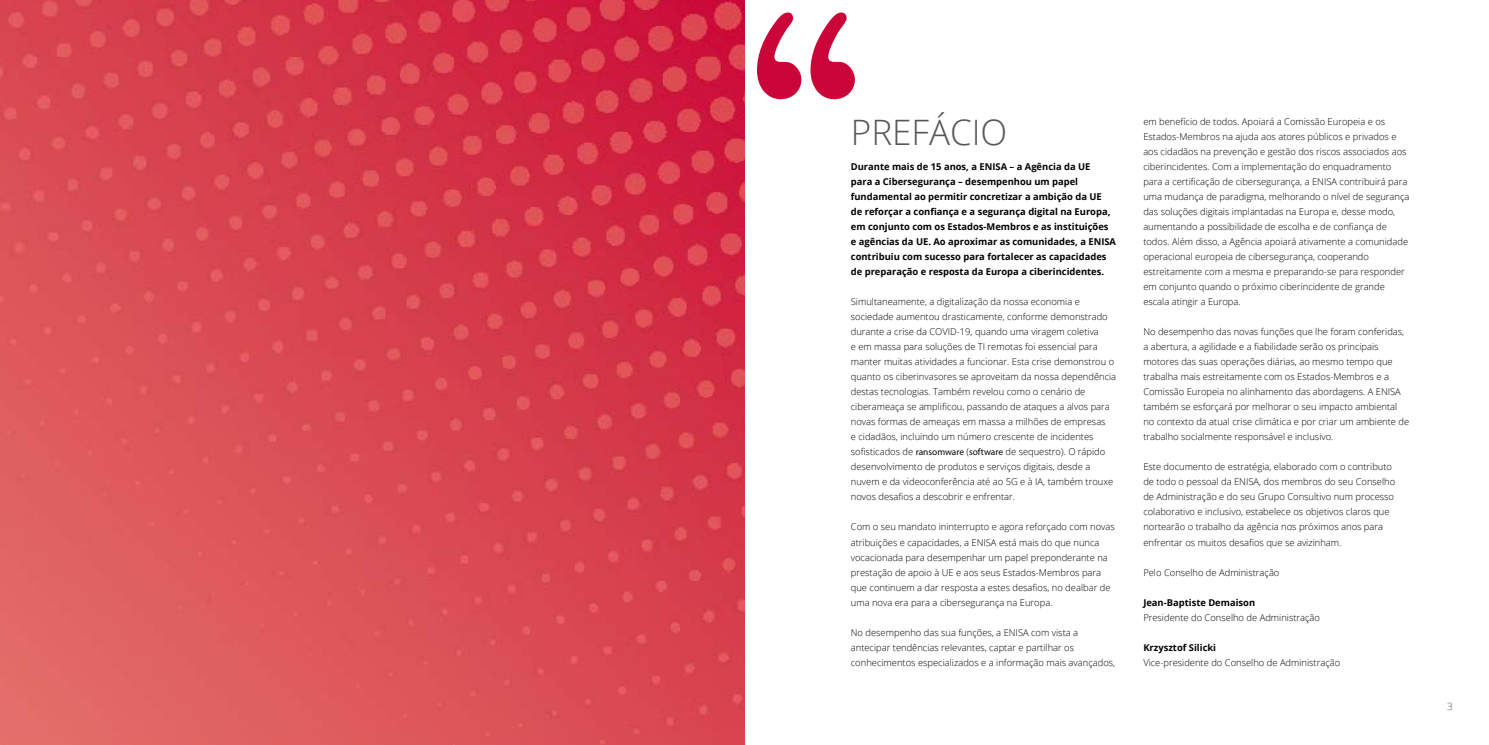
<style>
.page{position:relative;width:1489px;height:745px;background:#fff}
.page>*{position:absolute;margin:0;border:0;box-sizing:border-box;transform-origin:0 0}
.t1{font:300 35px "Open Sans";color:#575756}
.t2{font:300 10px "Open Sans";color:#575756}
.t3{font:300 9.38px/15px "Open Sans";color:#000}
.t4{font:700 9.38px/15px "Open Sans";color:#000}
.s1{font-family:"Myriad Pro";font-weight:400}
</style>
<div class="page">
<img style="left:0;top:0;width:744px;height:744px">
<svg style="left:757px;top:13px;width:97px;height:86px"></svg>
<h1 class="t1" style="left:850px;top:108px;width:158px">PREFÁCIO</h1>
<p class="t4" style="left:850px;top:159px;width:267px">Durante mais de 15 anos, a ENISA – a Agência da UE<br>para a Cibersegurança – desempenhou um papel fundamental ao permitir concretizar a ambição da UE<br>de reforçar a confiança e a segurança digital na Europa, em conjunto com os Estados-Membros e as instituições e agências da UE. Ao aproximar as comunidades, a ENISA contribuiu com sucesso para fortalecer as capacidades de preparação e resposta da Europa a ciberincidentes.</p>
<p class="t3" style="left:850px;top:294px;width:267px">Simultaneamente, a digitalização da nossa economia e sociedade aumentou drasticamente, conforme demonstrado durante a crise da COVID-19, quando uma viragem coletiva<br>e em massa para soluções de TI remotas foi essencial para manter muitas atividades a funcionar. Esta crise demonstrou o quanto os ciberinvasores se aproveitam da nossa dependência destas tecnologias. Também revelou como o cenário de ciberameaça se amplificou, passando de ataques a alvos para novas formas de ameaças em massa a milhões de empresas<br>e cidadãos, incluindo um número crescente de incidentes sofisticados de <span class="s1">ransomware</span> (<span class="s1">software</span> de sequestro). O rápido desenvolvimento de produtos e serviços digitais, desde a nuvem e da videoconferência até ao 5G e à IA, também trouxe novos desafios a descobrir e enfrentar.</p>
<p class="t3" style="left:850px;top:519px;width:265px">Com o seu mandato ininterrupto e agora reforçado com novas atribuições e capacidades, a ENISA está mais do que nunca vocacionada para desempenhar um papel preponderante na prestação de apoio à UE e aos seus Estados-Membros para que continuem a dar resposta a estes desafios, no dealbar de uma nova era para a cibersegurança na Europa.</p>
<p class="t3" style="left:850px;top:624px;width:266px">No desempenho das sua funções, a ENISA com vista a antecipar tendências relevantes, captar e partilhar os conhecimentos especializados e a informação mais avançados,</p>
<p class="t3" style="left:1143px;top:114px;width:268px">em benefício de todos. Apoiará a Comissão Europeia e os Estados-Membros na ajuda aos atores públicos e privados e aos cidadãos na prevenção e gestão dos riscos associados aos ciberincidentes. Com a implementação do enquadramento para a certificação de cibersegurança, a ENISA contribuirá para uma mudança de paradigma, melhorando o nível de segurança das soluções digitais implantadas na Europa e, desse modo, aumentando a possibilidade de escolha e de confiança de todos. Além disso, a Agência apoiará ativamente a comunidade operacional europeia de cibersegurança, cooperando estreitamente com a mesma e preparando-se para responder em conjunto quando o próximo ciberincidente de grande escala atingir a Europa.</p>
<p class="t3" style="left:1143px;top:324px;width:267px">No desempenho das novas funções que lhe foram conferidas, a abertura, a agilidade e a fiabilidade serão os principais motores das suas operações diárias, ao mesmo tempo que trabalha mais estreitamente com os Estados-Membros e a Comissão Europeia no alinhamento das abordagens. A ENISA também se esforçará por melhorar o seu impacto ambiental no contexto da atual crise climática e por criar um ambiente de trabalho socialmente responsável e inclusivo.</p>
<p class="t3" style="left:1143px;top:459px;width:253px">Este documento de estratégia, elaborado com o contributo de todo o pessoal da ENISA, dos membros do seu Conselho de Administração e do seu Grupo Consultivo num processo colaborativo e inclusivo, estabelece os objetivos claros que nortearão o trabalho da agência nos próximos anos para enfrentar os muitos desafios que se avizinham.</p>
<p class="t3" style="left:1143px;top:564px;width:138px">Pelo Conselho de Administração</p>
<p class="t4" style="left:1143px;top:594px;width:113px">Jean-Baptiste Demaison</p>
<p class="t3" style="left:1143px;top:609px;width:178px">Presidente do Conselho de Administração</p>
<p class="t4" style="left:1143px;top:639px;width:74px">Krzysztof Silicki</p>
<p class="t3" style="left:1143px;top:654px;width:198px">Vice-presidente do Conselho de Administração</p>
<p class="t2" style="left:1446px;top:699px;width:7px">3</p>
</div>
